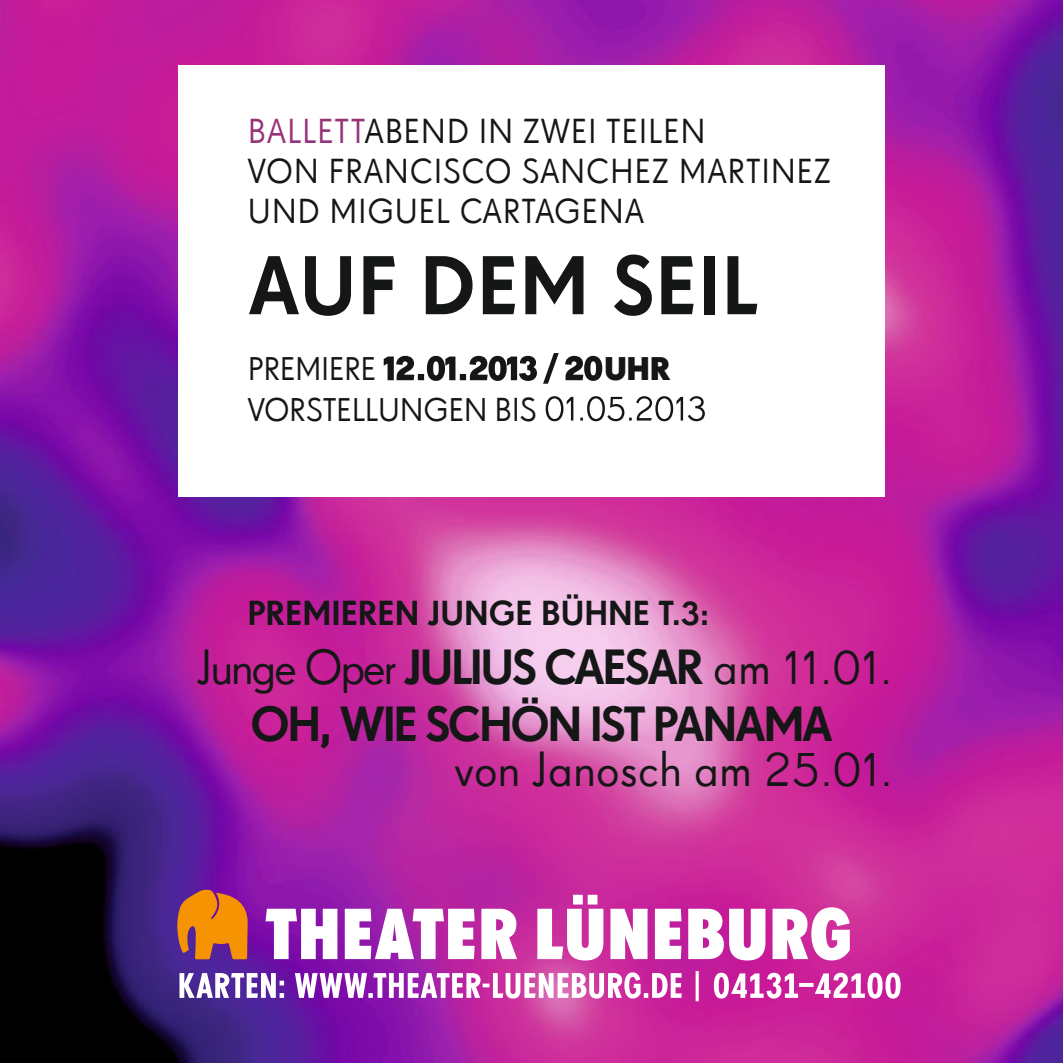
<style>
.page{position:relative;width:1063px;height:1063px;background:#fff}
.page>*{position:absolute;margin:0;border:0;box-sizing:border-box;transform-origin:0 0}
.t1{font:500 80.7px "Super Grotesk OT";letter-spacing:.02em;color:#151616}
.t2{font:500 48px/56.7px "Super Grotesk OT";letter-spacing:-.05em;color:#151616;text-align:center}
.t3{font:48px "Super Grotesk OT";color:#151616}
.t4{font:500 condensed 34.5px "Super Grotesk OT";color:#fff}
.t5{font:33.75px/39.6px "Super Grotesk OT";letter-spacing:.02em;color:#151616}
.t6{font:500 33.75px "Super Grotesk OT";color:#151616}
.t7{font:31.95px "Super Grotesk OT";letter-spacing:-.01em;color:#151616}
.t8{font:31.95px "Super Grotesk OT Bld";color:#151616}
.s1{color:#973379}
.s2{font-size:32.25px}
.s3{font-weight:400}
</style>
<div class="page">
<img style="left:0;top:0;width:1063px;height:1063px">
<svg style="left:179px;top:972px;width:503px;height:27px"></svg>
<svg style="left:714px;top:973px;width:187px;height:26px"></svg>
<svg style="left:266px;top:909px;width:71px;height:50px"></svg>
<svg style="left:345px;top:909px;width:130px;height:50px"></svg>
<svg style="left:481px;top:909px;width:36px;height:50px"></svg>
<svg style="left:537px;top:895px;width:66px;height:65px"></svg>
<svg style="left:610px;top:909px;width:38px;height:50px"></svg>
<svg style="left:655px;top:909px;width:26px;height:50px"></svg>
<svg style="left:688px;top:909px;width:77px;height:51px"></svg>
<svg style="left:773px;top:907px;width:77px;height:53px"></svg>
<svg style="left:177px;top:890px;width:71px;height:69px;background:#cd732c"></svg>
<div style="left:178px;top:65px;width:706px;height:432px;background:#fff"></div>
<svg style="left:384px;top:353px;width:218px;height:31px"></svg>
<svg style="left:546px;top:396px;width:159px;height:25px"></svg>
<p class="t5" style="left:248px;top:114px;width:585px"><span class="s1">BALLETT</span>ABEND IN ZWEI TEILEN<br>VON FRANCISCO SANCHEZ MARTINEZ<br>UND MIGUEL CARTAGENA</p>
<h1 class="t1" style="left:248px;top:251px;width:511px">AUF DEM SEIL</h1>
<p class="t7" style="left:248px;top:355px;width:130px">PREMIERE</p>
<p class="t8" style="left:604px;top:355px;width:68px">UHR</p>
<p class="t7" style="left:248px;top:396px;width:290px">VORSTELLUNGEN <span class="s2">BIS</span></p>
<p class="t6" style="left:247px;top:599px;width:464px">PREMIEREN JUNGE BÜHNE T.3:</p>
<h2 class="t2" style="left:197px;top:642px;width:697px"><span class="s3">Junge Oper</span> JULIUS CAESAR <span class="s3">am 11.01.<br></span>OH, WIE SCHÖN IST PANAMA</h2>
<h2 class="t3" style="left:455px;top:749px;width:439px">von Janosch am 25.01.</h2>
<p class="t4" style="left:692px;top:971px;width:13px">|</p>
</div>
